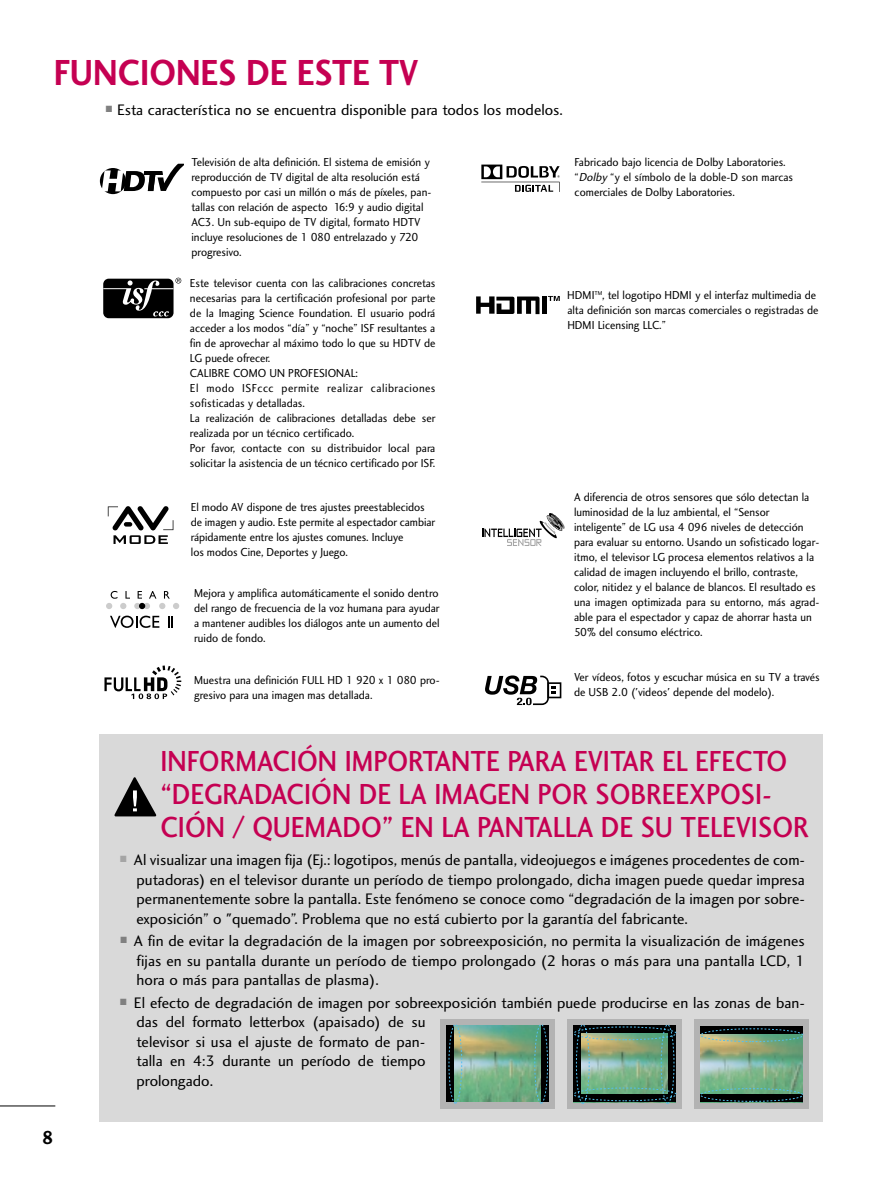
<style>
.page{position:relative;width:893px;height:1190px;background:#fff}
.page>*{position:absolute;margin:0;border:0;box-sizing:border-box;transform-origin:0 0}
.t1{font:37.5px "Charlotte Sans Bold Plain";color:#c50052;scale:.9 1}
.t2{font:30px/33px "Charlotte Sans Medium Plain";color:#c50052;scale:.9 1}
.t3{font:19.5px "Charlotte Sans Bold Plain";color:#000}
.t4{font:15.75px/19.5px "Charlotte Sans Book Plain";color:#000;text-align:justify}
.t5{font:12px/15px "Charlotte Sans Book Plain";color:#000;scale:.95 1}
.s1{font-style:italic}
</style>
<div class="page">
<hr style="left:0;top:1105px;width:55px;height:1px;background:#000">
<svg style="left:481px;top:165px;width:78px;height:27px"></svg>
<div style="left:99px;top:734px;width:723px;height:388px;background:#d9d9d9"></div>
<svg style="left:114px;top:777px;width:43px;height:39px"></svg>
<div style="left:567px;top:1019px;width:115px;height:89px;background:#b3b3b3"></div>
<div style="left:694px;top:1019px;width:115px;height:89px;background:#b3b3b3"></div>
<div style="left:440px;top:1019px;width:115px;height:89px;background:#b3b3b3"></div>
<div style="left:446px;top:1025px;width:8px;height:76px;background:#000"></div>
<svg style="left:448px;top:1024px;width:355px;height:80px"></svg>
<div style="left:700px;top:1094px;width:103px;height:8px;background:#000"></div>
<div style="left:700px;top:1088px;width:103px;height:13px;border:1px dashed #54bff0;border-radius:50%"></div>
<svg style="left:100px;top:168px;width:26px;height:26px"></svg>
<svg style="left:102px;top:164px;width:81px;height:27px"></svg>
<svg style="left:548px;top:296px;width:11px;height:5px"></svg>
<hr style="left:543px;top:296px;width:4px;height:18px;background:#000">
<svg style="left:476px;top:296px;width:64px;height:18px"></svg>
<div style="left:103px;top:279px;width:70px;height:39px;background:#000;border-radius:6px"></div>
<svg style="left:103px;top:278px;width:78px;height:39px"></svg>
<svg style="left:104px;top:665px;width:77px;height:34px"></svg>
<svg style="left:168px;top:616px;width:4px;height:11px"></svg>
<svg style="left:110px;top:615px;width:49px;height:13px"></svg>
<svg style="left:106px;top:591px;width:73px;height:18px"></svg>
<svg style="left:108px;top:506px;width:65px;height:38px"></svg>
<svg style="left:482px;top:513px;width:83px;height:33px"></svg>
<svg style="left:485px;top:675px;width:76px;height:30px"></svg>
<h1 class="t1" style="left:54px;top:58px;width:406px">FUNCIONES DE ESTE TV</h1>
<h3 class="t4" style="left:106px;top:102px;width:458px"><sup>■</sup> Esta característica no se encuentra disponible para todos los modelos.</h3>
<p class="t5" style="left:191px;top:155px;width:254px">Televisión de alta definición. El sistema de emisión y reproducción de TV digital de alta resolución está compuesto por casi un millón o más de píxeles, pan&shy;tallas con relación de aspecto 16:9 y audio digital AC3. Un sub-equipo de TV digital, formato HDTV incluye resoluciones de 1 080 entrelazado y 720 progresivo.</p>
<p class="t5" style="left:574px;top:155px;width:231px">Fabricado bajo licencia de Dolby Laboratories. “<span class="s1">Dolby</span> “y el símbolo de la doble-D son marcas comerciales de Dolby Laboratories.</p>
<p class="t5" style="left:190px;top:276px;width:260px">Este televisor cuenta con las calibraciones concretas necesarias para la certificación profesional por parte de la Imaging Science Foundation. El usuario podrá acceder a los modos “día” y “noche” ISF resultantes a fin de aprovechar al máximo todo lo que su HDTV de LG puede ofrecer.<br>CALIBRE COMO UN PROFESIONAL:<br>El modo ISFccc permite realizar calibraciones sofisticadas y detalladas.<br>La realización de calibraciones detalladas debe ser realizada por un técnico certificado.<br>Por favor, contacte con su distribuidor local para solicitar la asistencia de un técnico certificado por ISF.</p>
<p class="t5" style="left:191px;top:501px;width:259px">El modo AV dispone de tres ajustes preestablecidos de imagen y audio. Este permite al espectador cambiar rápidamente entre los ajustes comunes. Incluye<br>los modos Cine, Deportes y Juego.</p>
<p class="t5" style="left:194px;top:587px;width:260px;text-align:justify">Mejora y amplifica automáticamente el sonido dentro del rango de frecuencia de la voz humana para ayudar a mantener audibles los diálogos ante un aumento del ruido de fondo.</p>
<p class="t5" style="left:194px;top:673px;width:260px">Muestra una definición FULL HD 1 920 x 1 080 pro&shy;gresivo para una imagen mas detallada.</p>
<p class="t5" style="left:567px;top:288px;width:266px">HDMI<sup>TM</sup>, tel logotipo HDMI y el interfaz multimedia de alta definición son marcas comerciales o registradas de<br>HDMI Licensing LLC.”</p>
<p class="t5" style="left:574px;top:490px;width:260px">A diferencia de otros sensores que sólo detectan la luminosidad de la luz ambiental, el “Sensor inteligente” de LG usa 4 096 niveles de detección para evaluar su entorno. Usando un sofisticado logar&shy;itmo, el televisor LG procesa elementos relativos a la calidad de imagen incluyendo el brillo, contraste, color, nitidez y el balance de blancos. El resultado es una imagen optimizada para su entorno, más agrad&shy;able para el espectador y capaz de ahorrar hasta un 50% del consumo eléctrico.</p>
<p class="t5" style="left:574px;top:670px;width:260px">Ver vídeos, fotos y escuchar música en su TV a través de USB 2.0 ('videos' depende del modelo).</p>
<h2 class="t2" style="left:160px;top:747px;width:722px">INFORMACIÓN IMPORTANTE PARA EVITAR EL EFECTO “DEGRADACIÓN DE LA IMAGEN POR SOBREEXPOSI-<br>CIÓN / QUEMADO” EN LA PANTALLA DE SU TELEVISOR</h2>
<h3 class="t3" style="left:42px;top:1129px;width:13px">8</h3>
<p class="t4" style="left:136px;top:851px;width:670px;text-indent:-16px"><sup>■</sup> Al visualizar una imagen fija (Ej.: logotipos, menús de pantalla, videojuegos e imágenes procedentes de com&shy;putadoras) en el televisor durante un período de tiempo prolongado, dicha imagen puede quedar impresa permanentemente sobre la pantalla. Este fenómeno se conoce como “degradación de la imagen por sobre&shy;exposición” o "quemado”. Problema que no está cubierto por la garantía del fabricante.</p>
<p class="t4" style="left:136px;top:932px;width:669px;text-indent:-16px"><sup>■</sup> A fin de evitar la degradación de la imagen por sobreexposición, no permita la visualización de imágenes fijas en su pantalla durante un período de tiempo prolongado (2 horas o más para una pantalla LCD, 1 hora o más para pantallas de plasma).</p>
<p class="t4" style="left:136px;top:994px;width:670px;text-align:left;text-indent:-16px"><sup>■</sup> El efecto de degradación de imagen por sobreexposición también puede producirse en las zonas de ban&shy;das del formato letterbox (apaisado) de su<br>televisor si usa el ajuste de formato de pan-<br>talla en 4:3 durante un período de tiempo<br>prolongado.</p>
</div>
